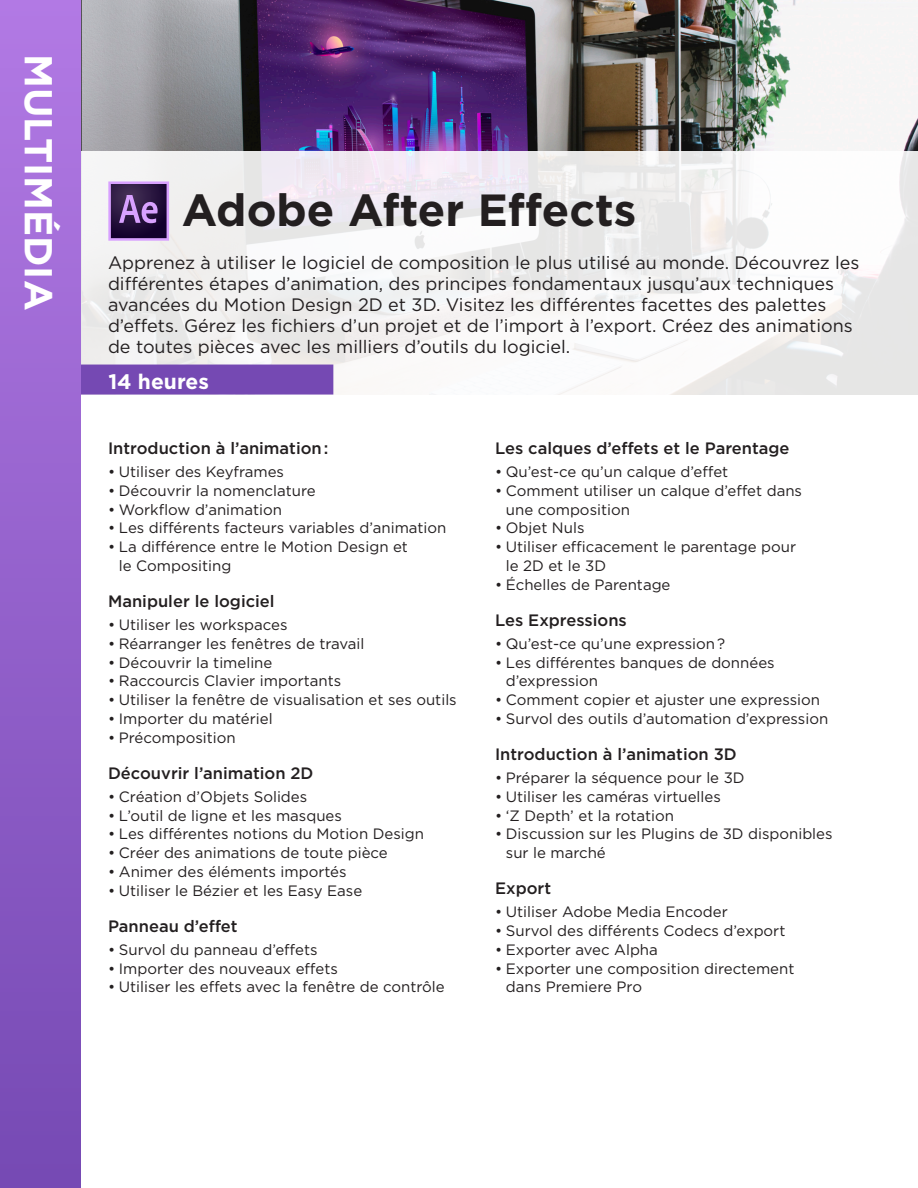
<style>
.page{position:relative;width:918px;height:1188px;background:#fff}
.page>*{position:absolute;margin:0;border:0;box-sizing:border-box;transform-origin:0 0}
.Titre{font:700 45px "Gotham";color:#231f20}
.Texte{font:700 39px "Gotham";color:#fff}
.texte_court{font:700 21px "Gotham";color:#fff}
.Description_cours{font:18px/21px "Gotham";color:#231f20}
.Sous-titre{font:500 16.5px "Gotham";color:#231f20}
.t1{font:15px/18.8px "Gotham";color:#231f20}
</style>
<div class="page">
<img style="left:81px;top:0;width:837px;height:152px">
<div style="left:0;top:152px;width:918px;height:244px;background:linear-gradient(to bottom,#f2f0f2,#f3f3f2)"></div>
<div style="left:54px;top:365px;width:279px;height:30px;background:#7549b3"></div>
<div style="left:0;top:0;width:81px;height:1188px;background:linear-gradient(to bottom,#b279e4,#764ab4)"></div>
<svg style="left:108px;top:181px;width:61px;height:60px;background:#5b3f76"></svg>
<p class="Texte" style="left:65px;top:54px;width:258px;rotate:90deg">MULTIMÉDIA</p>
<p class="Titre" style="left:182px;top:181px;width:456px">Adobe After Effects</p>
<p class="Description_cours" style="left:108px;top:252px;width:753px">Apprenez à utiliser le logiciel de composition le plus utilisé au monde. Découvrez les différentes étapes d’animation, des principes fondamentaux jusqu’aux techniques avancées du Motion Design 2D et 3D. Visitez les différentes facettes des palettes d’effets. Gérez les fichiers d’un projet et de l’import à l’export. Créez des animations de toutes pièces avec les milliers d’outils du logiciel.</p>
<p class="texte_court" style="left:108px;top:367px;width:102px">14 heures</p>
<p class="Sous-titre" style="left:108px;top:437px;width:222px">Introduction à l’animation :</p>
<p class="t1" style="left:108px;top:462px;width:178px">• Utiliser des Keyframes</p>
<p class="t1" style="left:108px;top:481px;width:209px">• Découvrir la nomenclature</p>
<p class="t1" style="left:108px;top:500px;width:175px">• Workflow d’animation</p>
<p class="t1" style="left:108px;top:518px;width:340px">• Les différents facteurs variables d’animation</p>
<p class="t1" style="left:119px;top:537px;width:291px;text-indent:-11px">• La différence entre le Motion Design et le Compositing</p>
<p class="Sous-titre" style="left:108px;top:590px;width:168px">Manipuler le logiciel</p>
<p class="t1" style="left:108px;top:615px;width:181px">• Utiliser les workspaces</p>
<p class="t1" style="left:108px;top:634px;width:258px">• Réarranger les fenêtres de travail</p>
<p class="t1" style="left:108px;top:653px;width:166px">• Découvrir la timeline</p>
<p class="t1" style="left:108px;top:671px;width:235px">• Raccourcis Clavier importants</p>
<p class="t1" style="left:108px;top:690px;width:350px">• Utiliser la fenêtre de visualisation et ses outils</p>
<p class="t1" style="left:108px;top:709px;width:166px">• Importer du matériel</p>
<p class="t1" style="left:108px;top:728px;width:129px">• Précomposition</p>
<p class="Sous-titre" style="left:108px;top:762px;width:207px">Découvrir l’animation 2D</p>
<p class="t1" style="left:108px;top:787px;width:201px">• Création d’Objets Solides</p>
<p class="t1" style="left:108px;top:806px;width:235px">• L’outil de ligne et les masques</p>
<p class="t1" style="left:108px;top:824px;width:317px">• Les différentes notions du Motion Design</p>
<p class="t1" style="left:108px;top:843px;width:281px">• Créer des animations de toute pièce</p>
<p class="t1" style="left:108px;top:862px;width:240px">• Animer des éléments importés</p>
<p class="t1" style="left:108px;top:881px;width:256px">• Utiliser le Bézier et les Easy Ease</p>
<p class="Sous-titre" style="left:108px;top:915px;width:131px">Panneau d’effet</p>
<p class="t1" style="left:108px;top:940px;width:211px">• Survol du panneau d’effets</p>
<p class="t1" style="left:108px;top:959px;width:231px">• Importer des nouveaux effets</p>
<p class="t1" style="left:108px;top:977px;width:338px">• Utiliser les effets avec la fenêtre de contrôle</p>
<p class="Sous-titre" style="left:495px;top:437px;width:296px">Les calques d’effets et le Parentage</p>
<p class="t1" style="left:495px;top:462px;width:235px">• Qu’est-ce qu’un calque d’effet</p>
<p class="t1" style="left:506px;top:481px;width:298px;text-indent:-11px">• Comment utiliser un calque d’effet dans une composition</p>
<p class="t1" style="left:495px;top:518px;width:91px">• Objet Nuls</p>
<p class="t1" style="left:506px;top:537px;width:292px;text-indent:-11px">• Utiliser efficacement le parentage pour le 2D et le 3D</p>
<p class="t1" style="left:495px;top:575px;width:177px">• Échelles de Parentage</p>
<p class="Sous-titre" style="left:495px;top:609px;width:133px">Les Expressions</p>
<p class="t1" style="left:495px;top:634px;width:232px">• Qu’est-ce qu’une expression ?</p>
<p class="t1" style="left:506px;top:653px;width:270px;text-indent:-11px">• Les différentes banques de données d’expression</p>
<p class="t1" style="left:495px;top:690px;width:327px">• Comment copier et ajuster une expression</p>
<p class="t1" style="left:495px;top:709px;width:335px">• Survol des outils d’automation d’expression</p>
<p class="Sous-titre" style="left:495px;top:743px;width:243px">Introduction à l’animation 3D</p>
<p class="t1" style="left:495px;top:768px;width:251px">• Préparer la séquence pour le 3D</p>
<p class="t1" style="left:495px;top:787px;width:227px">• Utiliser les caméras virtuelles</p>
<p class="t1" style="left:495px;top:806px;width:181px">• ‘Z Depth’ et la rotation</p>
<p class="t1" style="left:506px;top:824px;width:328px;text-indent:-11px">• Discussion sur les Plugins de 3D disponibles sur le marché</p>
<p class="Sous-titre" style="left:495px;top:877px;width:58px">Export</p>
<p class="t1" style="left:495px;top:902px;width:234px">• Utiliser Adobe Media Encoder</p>
<p class="t1" style="left:495px;top:921px;width:292px">• Survol des différents Codecs d’export</p>
<p class="t1" style="left:495px;top:940px;width:164px">• Exporter avec Alpha</p>
<p class="t1" style="left:506px;top:959px;width:290px;text-indent:-11px">• Exporter une composition directement dans Premiere Pro</p>
</div>
